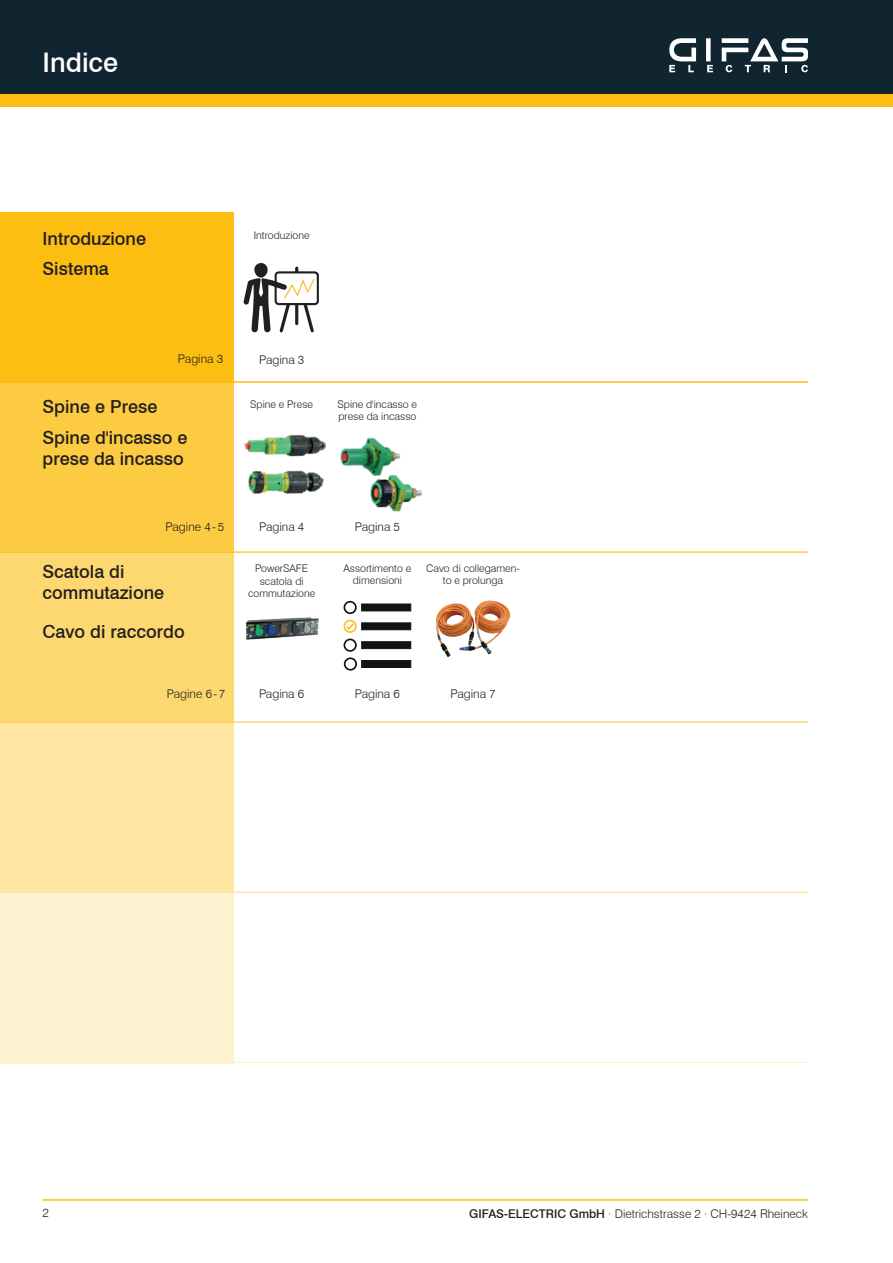
<style>
.page{position:relative;width:893px;height:1263px;background:#fff}
.page>*{position:absolute;margin:0;border:0;box-sizing:border-box;transform-origin:0 0}
.t1{font:500 27px "Swiss 721 BT";color:#fff}
.t2{font:500 18px/30.2px "Swiss 721 BT";color:#231f20}
.t3{font:300 12px "Swiss 721 BT";color:#231f20}
.t4{font:300 10.5px/12px "Swiss 721 BT";color:#231f20;text-align:center}
.s1{font-weight:500}
</style>
<div class="page">
<div style="left:0;top:64px;width:893px;height:42px;background:#fdbe12"></div>
<div style="left:0;top:0;width:893px;height:94px;background:#112530"></div>
<hr style="left:43px;top:1199px;width:765px;height:2px;background:#fdbe12">
<div style="left:0;top:213px;width:234px;height:170px;background:#fdbe12"></div>
<div style="left:0;top:383px;width:234px;height:170px;background:#fdcb41"></div>
<div style="left:0;top:553px;width:234px;height:170px;background:#fdd870"></div>
<div style="left:0;top:723px;width:234px;height:170px;background:#fee5a1"></div>
<div style="left:0;top:893px;width:234px;height:170px;background:#fef2d0"></div>
<hr style="left:234px;top:381px;width:574px;height:2px;background:#fdbe12">
<hr style="left:234px;top:551px;width:574px;height:2px;background:#fdbe12">
<hr style="left:234px;top:721px;width:574px;height:2px;background:#fdbe12">
<hr style="left:234px;top:891px;width:574px;height:2px;background:#fdbe12">
<hr style="left:234px;top:1061px;width:574px;height:2px;background:#fdbe12">
<div style="left:706px;top:38px;width:5px;height:23px;background:#fff"></div>
<svg style="left:669px;top:38px;width:27px;height:34px"></svg>
<svg style="left:707px;top:65px;width:6px;height:7px"></svg>
<svg style="left:722px;top:38px;width:86px;height:34px"></svg>
<svg style="left:344px;top:619px;width:13px;height:14px"></svg>
<div style="left:344px;top:639px;width:13px;height:13px;border:2px solid #101315;border-radius:50%"></div>
<div style="left:344px;top:657px;width:13px;height:14px;border:2px solid #101315;border-radius:50%"></div>
<div style="left:344px;top:601px;width:13px;height:13px;border:2px solid #101315;border-radius:50%"></div>
<div style="left:361px;top:603px;width:50px;height:8px;background:#101315;border:1px solid #101315"></div>
<div style="left:361px;top:622px;width:50px;height:8px;background:#101315;border:1px solid #101315"></div>
<div style="left:361px;top:641px;width:50px;height:8px;background:#101315;border:1px solid #101315"></div>
<div style="left:361px;top:660px;width:50px;height:8px;background:#101315"></div>
<svg style="left:244px;top:263px;width:75px;height:69px"></svg>
<img style="left:246px;top:617px;width:73px;height:23px">
<img style="left:435px;top:600px;width:76px;height:57px">
<img style="left:248px;top:479px;width:76px;height:15px">
<img style="left:244px;top:434px;width:83px;height:45px">
<img style="left:370px;top:478px;width:52px;height:34px">
<img style="left:340px;top:437px;width:61px;height:41px">
<h1 class="t1" style="left:43px;top:46px;width:77px">Indice</h1>
<h2 class="t2" style="left:43px;top:223px;width:105px">Introduzione<br>Sistema</h2>
<p class="t4" style="left:254px;top:229px;width:57px">Introduzione</p>
<p class="t3" style="left:178px;top:352px;width:47px">Pagina 3</p>
<p class="t3" style="left:259px;top:352px;width:47px">Pagina 3</p>
<h2 class="t2" style="left:43px;top:392px;width:147px">Spine e Prese<br>Spine d'incasso e</h2>
<h2 class="t2" style="left:43px;top:443px;width:143px">prese da incasso</h2>
<p class="t4" style="left:250px;top:398px;width:64px">Spine e Prese</p>
<p class="t4" style="left:338px;top:398px;width:81px;text-align:left">Spine d'incasso e prese da incasso</p>
<p class="t3" style="left:166px;top:520px;width:60px">Pagine 4-5</p>
<p class="t3" style="left:259px;top:520px;width:47px">Pagina 4</p>
<p class="t3" style="left:355px;top:520px;width:47px">Pagina 5</p>
<h2 class="t2" style="left:43px;top:560px;width:123px;line-height:21.6px">Scatola di commutazione</h2>
<h2 class="t2" style="left:43px;top:616px;width:144px">Cavo di raccordo</h2>
<p class="t4" style="left:248px;top:562px;width:69px;line-height:12.6px">PowerSAFE scatola di commutazione</p>
<p class="t4" style="left:343px;top:562px;width:69px">Assortimento e dimensioni</p>
<p class="t4" style="left:426px;top:562px;width:95px">Cavo di collegamen&shy;to e prolunga</p>
<p class="t3" style="left:167px;top:686px;width:60px">Pagine 6-7</p>
<p class="t3" style="left:259px;top:686px;width:47px">Pagina 6</p>
<p class="t3" style="left:355px;top:686px;width:47px">Pagina 6</p>
<p class="t3" style="left:450px;top:686px;width:47px">Pagina 7</p>
<p class="t3" style="left:43px;top:1206px;width:8px">2</p>
<p class="t3" style="left:469px;top:1207px;width:340px"><span class="s1">GIFAS-ELECTRIC GmbH</span> · Dietrichstrasse 2 · CH-9424 Rheineck</p>
</div>
